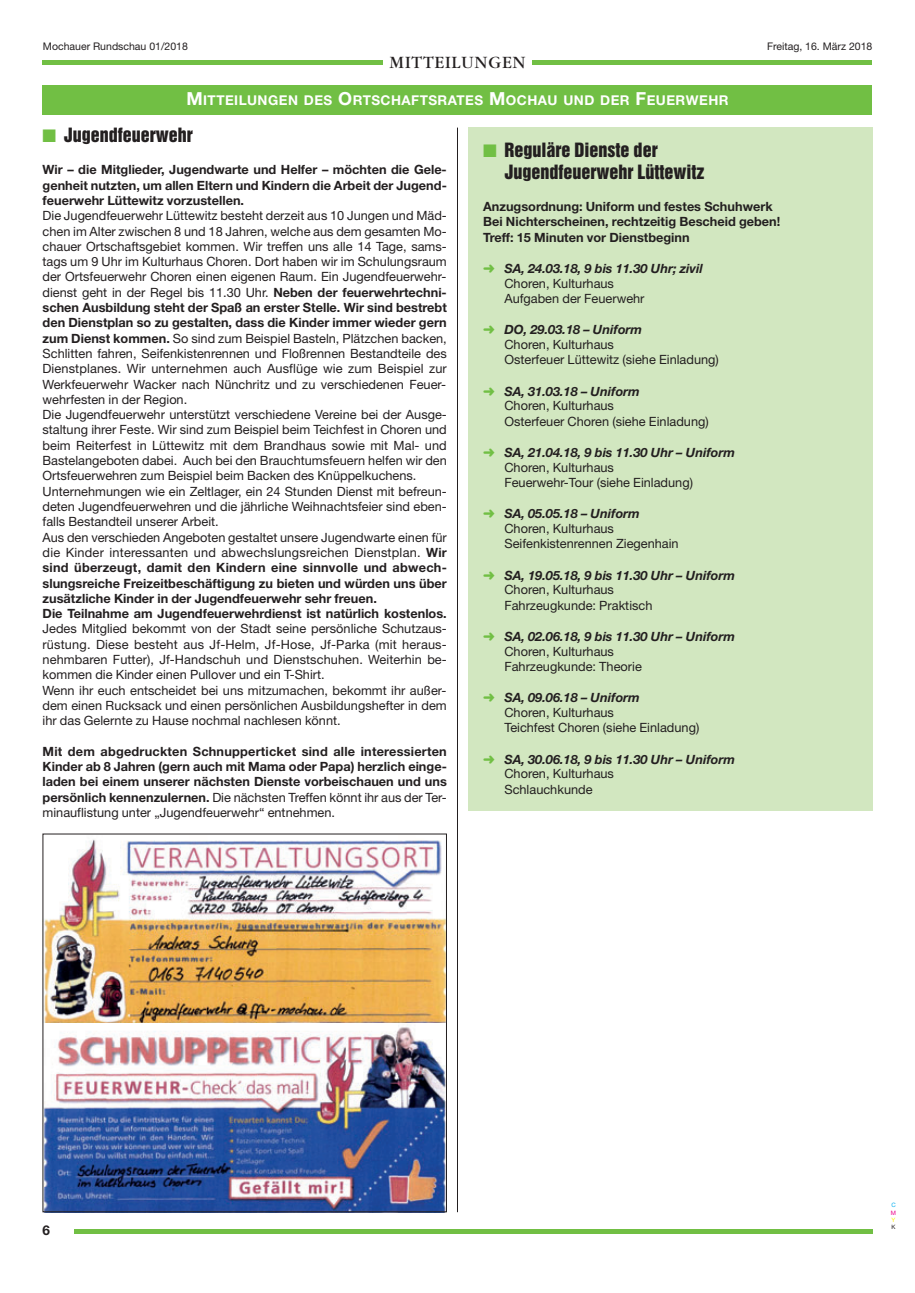
<style>
.page{position:relative;width:915px;height:1293px;background:#fff}
.page>*{position:absolute;margin:0;border:0;box-sizing:border-box;transform-origin:0 0}
.t1{font:18px/22.4px "Helvetica Inserat";color:#231f20}
.t2{font:18px "Garamond";letter-spacing:.05em;color:#231f20}
.t3{font:700 13.5px "Helvetica Neue";letter-spacing:.035em;color:#fff}
.t4{font:700 13.5px "Helvetica Neue";color:#231f20}
.t5{font:12.75px/15.3px "Helvetica Neue";color:#231f20}
.t6{font:700 12.75px/15.3px "Helvetica Neue";color:#231f20;text-align:justify}
.t7{font:italic 700 12.75px/15px "Helvetica Neue";color:#231f20}
.t8{font:10.5px "Helvetica Neue";color:#231f20}
.t9{font:6px "Helvetica Neue";color:#00aeef}
.t10{font:6px "Helvetica Neue";color:#ed028c}
.t11{font:6px "Helvetica Neue";color:#fff101}
.t12{font:6px "Helvetica Neue";color:#231f20}
.s1{font-size:18px}
.s2{color:#71bf44}
.s3{font-weight:700}
.s4{font-weight:400}
.s5{font-weight:700;font-style:italic}
.s6{font-weight:400;font-style:normal}
</style>
<div class="page">
<hr style="left:74px;top:1229px;width:798px;height:4px;background:#71bf44">
<hr style="left:43px;top:60px;width:828px;height:4px;background:#71bf44">
<div style="left:383px;top:56px;width:148px;height:19px;background:#fff"></div>
<div style="left:43px;top:85px;width:829px;height:30px;background:#71bf44"></div>
<img style="left:45px;top:839px;width:399px;height:371px">
<div style="left:468px;top:128px;width:404px;height:683px;background:#d2e7c0"></div>
<hr style="left:457px;top:128px;width:1px;height:1084px;background:#231f20">
<p class="t8" style="left:43px;top:43px;width:146px">Mochauer Rundschau 01/2018</p>
<p class="t8" style="left:766px;top:43px;width:107px">Freitag, 16. März 2018</p>
<h1 class="t2" style="left:389px;top:56px;width:137px">MITTEILUNGEN</h1>
<p class="t3" style="left:186px;top:95px;width:543px"><span class="s1">M</span>ITTEILUNGEN DES <span class="s1">O</span>RTSCHAFTSRATES <span class="s1">M</span>OCHAU UND DER <span class="s1">F</span>EUERWEHR</p>
<h1 class="t1" style="left:43px;top:125px;width:152px"><span class="s2">■</span> Jugendfeuerwehr</h1>
<p class="t6" style="left:43px;top:163px;width:405px">Wir – die Mitglieder, Jugendwarte und Helfer – möchten die Gele&shy;genheit nutzten, um allen Eltern und Kindern die Arbeit der Jugend&shy;feuerwehr Lüttewitz vorzustellen.</p>
<p class="t5" style="left:43px;top:209px;width:405px">Die Jugendfeuerwehr Lüttewitz besteht derzeit aus 10 Jungen und Mäd&shy;chen im Alter zwischen 8 und 18 Jahren, welche aus dem gesamten Mo&shy;chauer Ortschaftsgebiet kommen. Wir treffen uns alle 14 Tage, sams&shy;tags um 9 Uhr im Kulturhaus Choren. Dort haben wir im Schulungsraum der Ortsfeuerwehr Choren einen eigenen Raum. Ein Jugendfeuerwehr&shy;dienst geht in der Regel bis 11.30 Uhr. <span class="s3">Neben der feuerwehrtechni - schen Ausbildung steht der Spaß an erster Stelle. Wir sind bestrebt den Dienstplan so zu gestalten, dass die Kinder immer wieder gern zum Dienst kommen.</span> So sind zum Beispiel Basteln, Plätzchen backen, Schlitten fahren, Seifenkistenrennen und Floßrennen Bestandteile des Dienstplanes. Wir unternehmen auch Ausflüge wie zum Beispiel zur Werkfeuerwehr Wacker nach Nünchritz und zu verschiedenen Feuer&shy;wehrfesten in der Region.<br>Die Jugendfeuerwehr unterstützt verschiedene Vereine bei der Ausge&shy;staltung ihrer Feste. Wir sind zum Beispiel beim Teichfest in Choren und beim Reiterfest in Lüttewitz mit dem Brandhaus sowie mit Mal- und Bastelangeboten dabei. Auch bei den Brauchtumsfeuern helfen wir den Ortsfeuerwehren zum Beispiel beim Backen des Knüppelkuchens.<br>Unternehmungen wie ein Zeltlager, ein 24 Stunden Dienst mit befreun&shy;deten Jugendfeuerwehren und die jährliche Weihnachtsfeier sind eben&shy;falls Bestandteil unserer Arbeit.<br>Aus den verschieden Angeboten gestaltet unsere Jugendwarte einen für die Kinder interessanten und abwechslungsreichen Dienstplan. <span class="s3">Wir sind überzeugt, damit den Kindern eine sinnvolle und abwech&shy;slungsreiche Freizeitbeschäftigung zu bieten und würden uns über zusätzliche Kinder in der Jugendfeuerwehr sehr freuen.<br>Die Teilnahme am Jugendfeuerwehrdienst ist natürlich kostenlos.</span></p>
<p class="t5" style="left:43px;top:622px;width:405px">Jedes Mitglied bekommt von der Stadt seine persönliche Schutzaus - rüstung. Diese besteht aus Jf-Helm, Jf-Hose, Jf-Parka (mit heraus&shy;nehmbaren Futter), Jf-Handschuh und Dienstschuhen. Weiterhin be&shy;kommen die Kinder einen Pullover und ein T-Shirt.<br>Wenn ihr euch entscheidet bei uns mitzumachen, bekommt ihr außer&shy;dem einen Rucksack und einen persönlichen Ausbildungshefter in dem ihr das Gelernte zu Hause nochmal nachlesen könnt.</p>
<p class="t6" style="left:43px;top:745px;width:405px">Mit dem abgedruckten Schnupperticket sind alle interessierten Kinder ab 8 Jahren (gern auch mit Mama oder Papa) herzlich einge&shy;laden bei einem unserer nächsten Dienste vorbeischauen und uns persönlich kennenzulernen. <span class="s4">Die nächsten Treffen könnt ihr aus der Ter&shy;minauflistung unter „Jugendfeuerwehr“ entnehmen.</span></p>
<h1 class="t1" style="left:504px;top:140px;width:202px;text-indent:-21px"><span class="s2">■</span> Reguläre Dienste der<br>Jugendfeuerwehr Lüttewitz</h1>
<p class="t6" style="left:483px;top:200px;width:298px;text-align:left">Anzugsordnung: Uniform und festes Schuhwerk<br>Bei Nichterscheinen, rechtzeitig Bescheid geben!<br>Treff: 15 Minuten vor Dienstbeginn</p>
<p class="t5" style="left:504px;top:262px;width:200px;text-indent:-21px"><span class="s2">➜</span> <span class="s5">SA, 24.03.18, 9 bis 11.30 Uhr; zivil<br></span>Choren, Kulturhaus<br>Aufgaben der Feuerwehr</p>
<p class="t5" style="left:504px;top:323px;width:216px;text-indent:-21px"><span class="s2">➜</span> <span class="s5">DO, 29.03.18 – Uniform<br></span>Choren, Kulturhaus<br>Osterfeuer Lüttewitz (siehe Einladung)</p>
<p class="t5" style="left:504px;top:385px;width:206px;text-indent:-21px"><span class="s2">➜</span> <span class="s5">SA, 31.03.18 – Uniform<br></span>Choren, Kulturhaus<br>Osterfeuer Choren (siehe Einladung)</p>
<p class="t5" style="left:504px;top:446px;width:232px;text-indent:-21px"><span class="s2">➜</span> <span class="s5">SA, 21.04.18, 9 bis 11.30 Uhr – Uniform<br></span>Choren, Kulturhaus<br>Feuerwehr-Tour (siehe Einladung)</p>
<p class="t5" style="left:504px;top:507px;width:176px;text-indent:-21px"><span class="s2">➜</span> <span class="s5">SA, 05.05.18 – Uniform<br></span>Choren, Kulturhaus<br>Seifenkistenrennen Ziegenhain</p>
<p class="t5" style="left:504px;top:569px;width:232px;text-indent:-21px"><span class="s2">➜</span> <span class="s5">SA, 19.05.18, 9 bis 11.30 Uhr – Uniform<br></span>Choren, Kulturhaus<br>Fahrzeugkunde: Praktisch</p>
<p class="t5" style="left:504px;top:630px;width:232px;text-indent:-21px"><span class="s2">➜</span> <span class="s5">SA, 02.06.18, 9 bis 11.30 Uhr – Uniform<br></span>Choren, Kulturhaus<br>Fahrzeugkunde: Theorie</p>
<p class="t5" style="left:504px;top:691px;width:196px;text-indent:-21px"><span class="s2">➜</span> <span class="s5">SA, 09.06.18 – Uniform<br></span>Choren, Kulturhaus<br>Teichfest Choren (siehe Einladung)</p>
<p class="t7" style="left:504px;top:753px;width:232px;text-indent:-21px"><span class="s2">➜</span> SA, 30.06.18, 9 bis 11.30 Uhr – Uniform<br><span class="s6">Choren, Kulturhaus<br>Schlauchkunde</span></p>
<p class="t4" style="left:43px;top:1225px;width:9px">6</p>
<p class="t9" style="left:891px;top:1203px;width:6px">C</p>
<p class="t10" style="left:890px;top:1210px;width:7px">M</p>
<p class="t11" style="left:891px;top:1217px;width:5px">Y</p>
<p class="t12" style="left:891px;top:1224px;width:6px">K</p>
</div>
